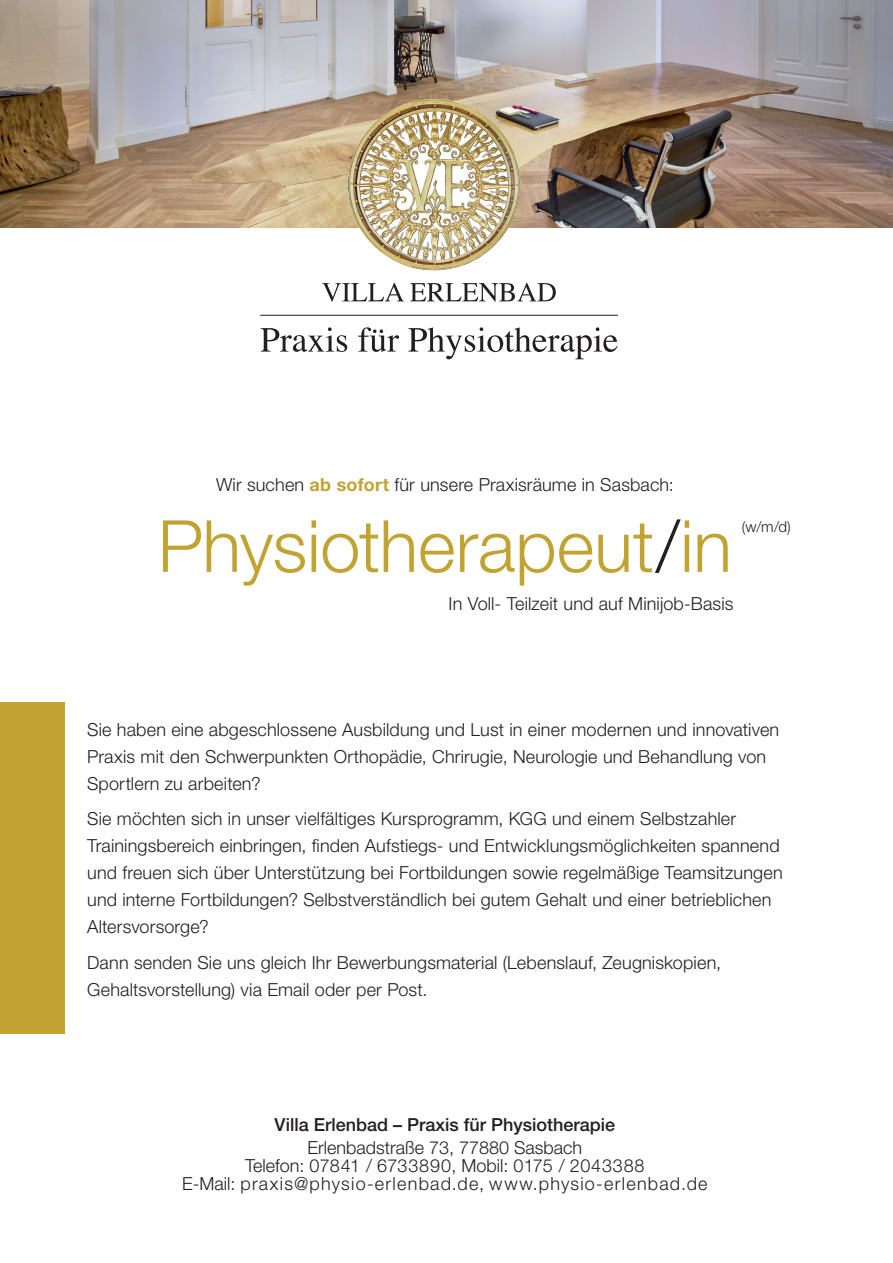
<style>
.page{position:relative;width:893px;height:1263px;background:#fff}
.page>*{position:absolute;margin:0;border:0;box-sizing:border-box;transform-origin:0 0}
.t1{font:300 72px "Helvetica Neue LT Std";letter-spacing:-.005em;color:#c2a331}
.t2{font:300 18px/27px "Helvetica Neue LT Std";letter-spacing:.01em;color:#231f20}
.t3{font:300 18px "Helvetica Neue LT Std";letter-spacing:.07em;color:#231f20}
.t4{font:500 18px "Helvetica Neue LT Std";color:#231f20}
.t5{font:300 15px "Helvetica Neue LT Std";color:#231f20}
.s1{font-weight:700;color:#c2a331}
.s2{color:#231f20}
</style>
<div class="page">
<img style="left:0;top:0;width:893px;height:227px">
<div style="left:0;top:702px;width:893px;height:331px;background:#c2a331"></div>
<div style="left:66px;top:672px;width:827px;height:410px;background:#fff"></div>
<svg style="left:261px;top:327px;width:86px;height:25px"></svg>
<svg style="left:358px;top:327px;width:41px;height:25px"></svg>
<svg style="left:408px;top:327px;width:210px;height:32px"></svg>
<hr style="left:260px;top:315px;width:358px;height:1px;background:#231f20">
<svg style="left:322px;top:283px;width:82px;height:19px"></svg>
<svg style="left:410px;top:283px;width:146px;height:19px"></svg>
<img style="left:347px;top:96px;width:180px;height:175px">
<p class="t2" style="left:216px;top:471px;width:459px">Wir suchen <span class="s1">ab sofort</span> für unsere Praxisräume in Sasbach:</p>
<p class="t1" style="left:158px;top:502px;width:576px">Physiotherapeut<span class="s2">/</span>in</p>
<p class="t2" style="left:449px;top:590px;width:286px">In Voll- Teilzeit und auf Minijob-Basis</p>
<p class="t5" style="left:742px;top:517px;width:51px">(w/m/d)</p>
<p class="t2" style="left:87px;top:715px;width:694px">Sie haben eine abgeschlossene Ausbildung und Lust in einer modernen und innovativen<br>Praxis mit den Schwerpunkten Orthopädie, Chrirugie, Neurologie und Behandlung von<br>Sportlern zu arbeiten?</p>
<p class="t2" style="left:87px;top:805px;width:697px">Sie möchten sich in unser vielfältiges Kursprogramm, KGG und einem Selbstzahler Trainingsbereich einbringen, finden Aufstiegs- und Entwicklungsmöglichkeiten spannend und freuen sich über Unterstützung bei Fortbildungen sowie regelmäßige Teamsitzungen und interne Fortbildungen? Selbstverständlich bei gutem Gehalt und einer betrieblichen Altersvorsorge?</p>
<p class="t2" style="left:87px;top:948px;width:635px">Dann senden Sie uns gleich Ihr Bewerbungsmaterial (Lebenslauf, Zeugniskopien,<br>Gehaltsvorstellung) via Email oder per Post.</p>
<p class="t4" style="left:275px;top:1114px;width:342px">Villa Erlenbad – Praxis für Physiotherapie</p>
<p class="t2" style="left:307px;top:1133px;width:276px">Erlenbadstraße 73, 77880 Sasbach</p>
<p class="t2" style="left:245px;top:1151px;width:401px">Telefon: 07841 / 6733890, Mobil: 0175 / 2043388</p>
<p class="t3" style="left:182px;top:1172px;width:527px">E-Mail: praxis@physio-erlenbad.de, www.physio-erlenbad.de</p>
</div>
